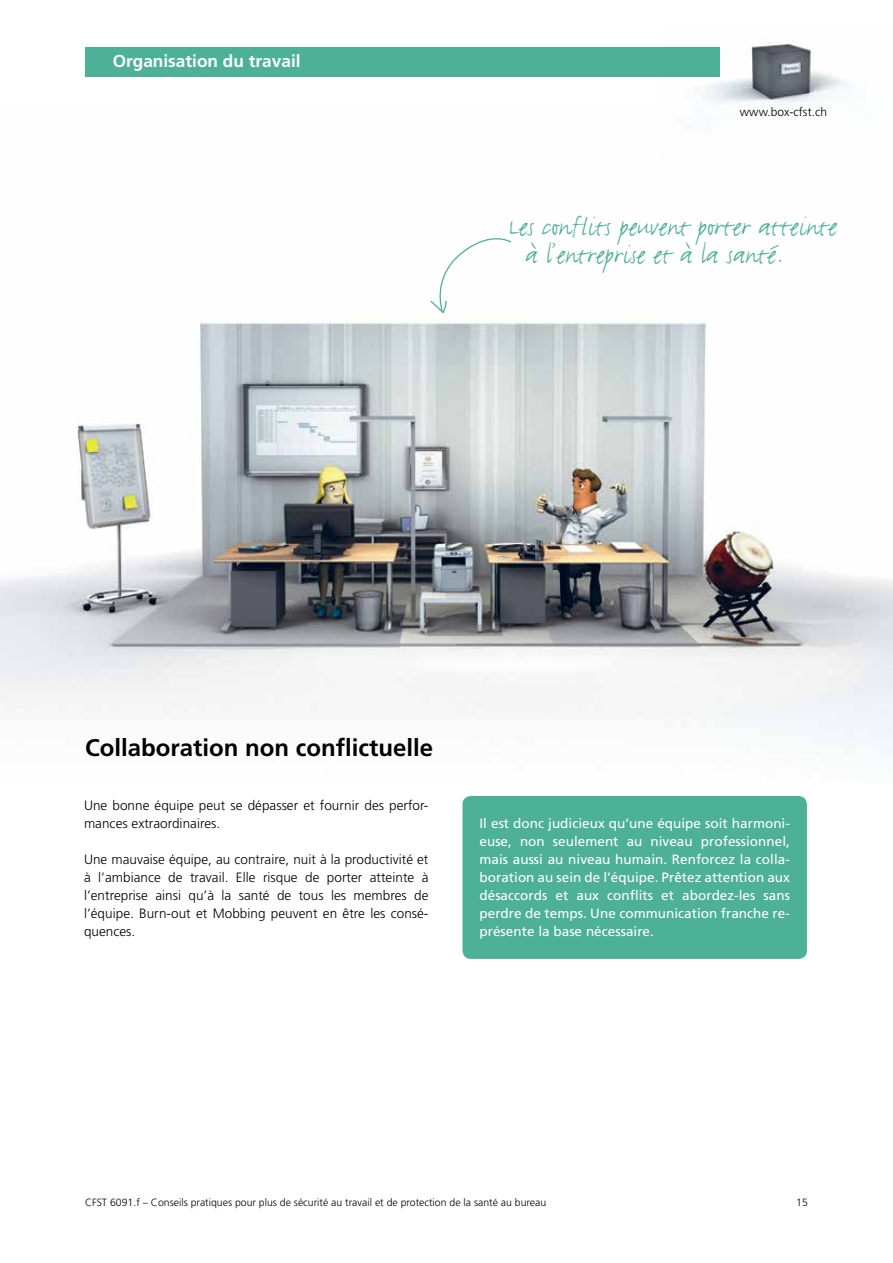
<style>
.page{position:relative;width:893px;height:1263px;background:#fff}
.page>*{position:absolute;margin:0;border:0;box-sizing:border-box;transform-origin:0 0}
.t1{font:29.7px/28.5px "FF Justlefthand";color:#4cb196}
.t2{font:700 24px "Frutiger";color:#000}
.t3{font:700 17.25px "Frutiger";color:#fff}
.t4{font:300 13.5px/18px "Frutiger";letter-spacing:.005em;color:#000}
.t5{font:13.5px/18px "Frutiger";letter-spacing:.005em;color:#fff;text-align:justify}
.t6{font:300 12px "Frutiger";letter-spacing:.005em;color:#000}
.t7{font:300 10.5px "Frutiger";color:#000}
</style>
<div class="page">
<div style="left:85px;top:47px;width:634px;height:30px;background:#4cb196"></div>
<img style="left:0;top:313px;width:893px;height:442px">
<img style="left:703px;top:44px;width:146px;height:62px">
<svg style="left:430px;top:238px;width:82px;height:75px"></svg>
<div style="left:462px;top:796px;width:345px;height:163px;background:#4cb196;border-radius:9px"></div>
<p class="t3" style="left:113px;top:51px;width:189px">Organisation du travail</p>
<p class="t6" style="left:740px;top:106px;width:89px">www.box-cfst.ch</p>
<h1 class="t1" style="left:525px;top:213px;width:313px;text-indent:-17px">Les conflits peuvent porter atteinte à l’entreprise et à la santé.</h1>
<h2 class="t2" style="left:85px;top:734px;width:350px">Collaboration non conflictuelle</h2>
<p class="t4" style="left:84px;top:796px;width:346px">Une bonne équipe peut se dépasser et fournir des perfor&shy;mances extraordinaires.</p>
<p class="t4" style="left:84px;top:850px;width:346px;text-align:justify">Une mauvaise équipe, au contraire, nuit à la productivité et à l’ambiance de travail. Elle risque de porter atteinte à l’entreprise ainsi qu’à la santé de tous les membres de l’équipe. Burn-out et Mobbing peuvent en être les consé&shy;quences.</p>
<p class="t5" style="left:479px;top:814px;width:312px">Il est donc judicieux qu’une équipe soit harmoni&shy;euse, non seulement au niveau professionnel, mais aussi au niveau humain. Renforcez la colla&shy;boration au sein de l’équipe. Prêtez attention aux désaccords et aux conflits et abordez-les sans perdre de temps. Une communication franche re&shy;présente la base nécessaire.</p>
<p class="t7" style="left:85px;top:1196px;width:463px">CFST 6091.f – Conseils pratiques pour plus de sécurité au travail et de protection de la santé au bureau</p>
<p class="t7" style="left:796px;top:1196px;width:13px">15</p>
</div>
